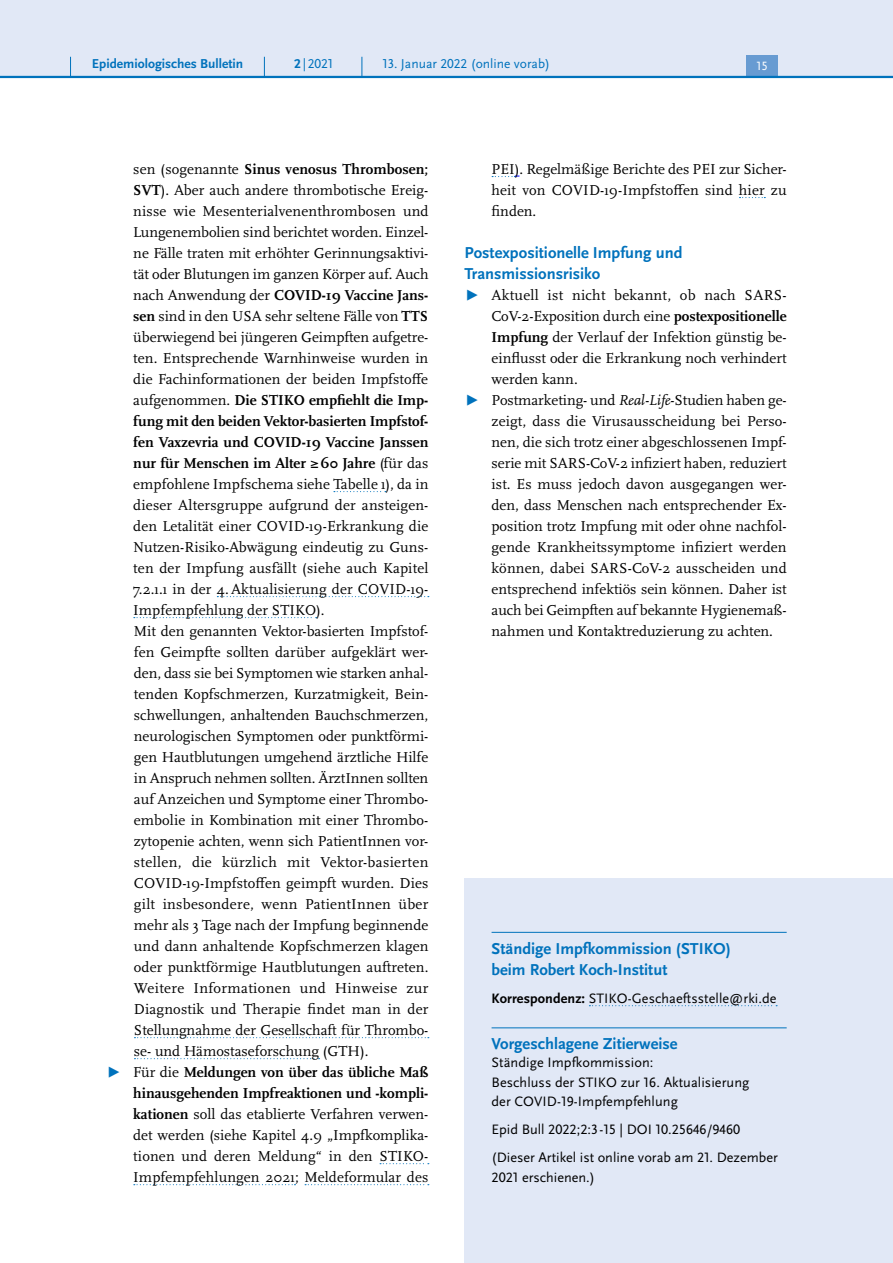
<style>
.page{position:relative;width:893px;height:1263px;background:#fff}
.page>*{position:absolute;margin:0;border:0;box-sizing:border-box;transform-origin:0 0}
.H4_-_Anhang_allerers{font:700 16.5px/21px "Scala Sans Pro";color:#0072bc}
.P_-_Fließtext{font:15px/21px "Scala Pro";color:#000;text-align:justify}
.P_-_Anhang{font:14.25px/19.5px "Scala Sans Pro";letter-spacing:.005em;color:#000}
.t1{font:13.5px "Scala Sans Pro";color:#0072bc}
.t2{font:700 13.5px "Scala Sans Pro";color:#0072bc}
.t3{font:12.45px "Scala Sans Pro";color:#fff}
.s1{font-weight:700}
.s2{font-family:"Scala Sans Pro";color:#0072bc}
.s3{font-style:italic}
</style>
<div class="page">
<svg style="left:334px;top:491px;width:52px;height:1px"></svg>
<svg style="left:217px;top:596px;width:212px;height:1px"></svg>
<svg style="left:134px;top:617px;width:183px;height:1px"></svg>
<svg style="left:134px;top:1037px;width:295px;height:1px"></svg>
<svg style="left:134px;top:1058px;width:186px;height:1px"></svg>
<svg style="left:380px;top:1163px;width:49px;height:1px"></svg>
<svg style="left:134px;top:1184px;width:161px;height:1px"></svg>
<svg style="left:305px;top:1184px;width:124px;height:1px"></svg>
<svg style="left:492px;top:176px;width:27px;height:1px"></svg>
<svg style="left:739px;top:197px;width:26px;height:1px"></svg>
<div style="left:465px;top:878px;width:428px;height:385px;background:#e1e8f6"></div>
<hr style="left:492px;top:932px;width:295px;height:1px;background:#0072bc">
<svg style="left:589px;top:1005px;width:188px;height:1px"></svg>
<hr style="left:492px;top:1027px;width:295px;height:1px;background:#0072bc">
<div style="left:0;top:0;width:893px;height:77px;background:#e1e8f6"></div>
<div style="left:746px;top:55px;width:32px;height:21px;background:#679bd2"></div>
<hr style="left:0;top:76px;width:893px;height:2px;background:#0072bc">
<svg style="left:70px;top:57px;width:1px;height:19px"></svg>
<svg style="left:264px;top:57px;width:1px;height:19px"></svg>
<svg style="left:362px;top:57px;width:1px;height:19px"></svg>
<p class="t2" style="left:92px;top:55px;width:153px">Epidemiologisches Bulletin</p>
<p class="t1" style="left:294px;top:55px;width:40px"><span class="s1">2</span> | 2021</p>
<p class="t1" style="left:383px;top:55px;width:169px">13. Januar 2022 (online vorab)</p>
<p class="t3" style="left:757px;top:59px;width:13px">15</p>
<p class="P_-_Fließtext" style="left:133px;top:158px;width:297px">sen (sogenannte <span class="s1">Sinus venosus Thrombosen; SVT</span>). Aber auch andere thrombotische Ereig&shy;nisse wie Mesenterialvenenthrombosen und Lungenembolien sind berichtet worden. Einzel&shy;ne Fälle traten mit erhöhter Gerinnungsaktivi&shy;tät oder Blutungen im ganzen Körper auf. Auch nach Anwendung der <span class="s1">COVID-19 Vaccine Jans&shy;sen</span> sind in den USA sehr seltene Fälle von <span class="s1">TTS </span>überwiegend bei jüngeren Geimpften aufgetre&shy;ten. Entsprechende Warnhinweise wurden in die Fachinformationen der beiden Impfstoffe aufgenommen. <span class="s1">Die STIKO empfiehlt die Imp&shy;fung mit den beiden Vektor-basierten Impfstof&shy;fen Vaxzevria und COVID-19 Vaccine Janssen nur für Menschen im Alter ≥60 Jahre</span> (für das empfohlene Impfschema siehe Tabelle 1), da in dieser Altersgruppe aufgrund der ansteigen&shy;den Letalität einer COVID-19-Erkrankung die Nutzen-Risiko-Abwägung eindeutig zu Guns&shy;ten der Impfung ausfällt (siehe auch Kapitel 7.2.1.1 in der 4.Aktualisierung der COVID-19- Impfempfehlung der STIKO).</p>
<p class="P_-_Fließtext" style="left:134px;top:620px;width:296px">Mit den genannten Vektor-basierten Impfstof&shy;fen Geimpfte sollten darüber aufgeklärt wer&shy;den, dass sie bei Symptomen wie starken anhal&shy;tenden Kopfschmerzen, Kurzatmigkeit, Bein&shy;schwellungen, anhaltenden Bauchschmerzen, neurologischen Symptomen oder punktförmi&shy;gen Hautblutungen umgehend ärztliche Hilfe in Anspruch nehmen sollten. ÄrztInnen sollten auf Anzeichen und Symptome einer Thrombo&shy;embolie in Kombination mit einer Thrombo&shy;zytopenie achten, wenn sich PatientInnen vor&shy;stellen, die kürzlich mit Vektor-basierten COVID-19-Impfstoffen geimpft wurden. Dies gilt insbesondere, wenn PatientInnen über mehr als 3 Tage nach der Impfung beginnende und dann anhaltende Kopfschmerzen klagen oder punktförmige Hautblutungen auftreten.<br>Weitere Informationen und Hinweise zur Diagnostik und Therapie findet man in der Stellungnahme der Gesellschaft für Thrombo&shy;se- und Hämostaseforschung (GTH).</p>
<p class="P_-_Fließtext" style="left:133px;top:1061px;width:297px;text-indent:-27px"><span class="s2">▶</span> Für die <span class="s1">Meldungen von über das übliche Maß hinausgehenden Impfreaktionen und -kompli&shy;kationen</span> soll das etablierte Verfahren verwen&shy;det werden (siehe Kapitel 4.9 „Impfkomplika&shy;tionen und deren Meldung“ in den STIKO-Impfempfehlungen 2021; Meldeformular des</p>
<p class="P_-_Fließtext" style="left:492px;top:158px;width:297px">PEI). Regelmäßige Berichte des PEI zur Sicher&shy;heit von COVID-19-Impfstoffen sind hier zu finden.</p>
<h4 class="H4_-_Anhang_allerers" style="left:465px;top:242px;width:219px">Postexpositionelle Impfung und<br>Transmissionsrisiko</h4>
<p class="P_-_Fließtext" style="left:492px;top:284px;width:297px;text-indent:-27px"><span class="s2">▶</span> Aktuell ist nicht bekannt, ob nach SARS-CoV-2-Exposition durch eine <span class="s1">postexpositionelle Impfung</span> der Verlauf der Infektion günstig be&shy;einflusst oder die Erkrankung noch verhindert werden kann.</p>
<p class="P_-_Fließtext" style="left:492px;top:389px;width:297px;text-indent:-27px"><span class="s2">▶</span> Postmarketing- und <span class="s3">Real-Life</span>-Studien haben ge&shy;zeigt, dass die Virusausscheidung bei Perso&shy;nen, die sich trotz einer abgeschlossenen Impf&shy;serie mit SARS-CoV-2 infiziert haben, reduziert ist. Es muss jedoch davon ausgegangen wer&shy;den, dass Menschen nach entsprechender Ex&shy;position trotz Impfung mit oder ohne nachfol&shy;gende Krankheitssymptome infiziert werden können, dabei SARS-CoV-2 ausscheiden und entsprechend infektiös sein können. Daher ist auch bei Geimpften auf bekannte Hygienemaß&shy;nahmen und Kontaktreduzierung zu achten.</p>
<h4 class="H4_-_Anhang_allerers" style="left:492px;top:938px;width:241px">Ständige Impfkommission (STIKO) beim Robert Koch-Institut</h4>
<p class="P_-_Anhang" style="left:492px;top:988px;width:287px"><span class="s1">Korrespondenz:</span> STIKO-Geschaeftsstelle@rki.de</p>
<h4 class="H4_-_Anhang_allerers" style="left:492px;top:1033px;width:188px">Vorgeschlagene Zitierweise</h4>
<p class="P_-_Anhang" style="left:492px;top:1053px;width:259px">Ständige Impfkommission:<br>Beschluss der STIKO zur 16. Aktualisierung der COVID-19-Impfempfehlung</p>
<p class="P_-_Anhang" style="left:492px;top:1120px;width:250px">Epid Bull 2022;2:3 -15 | DOI 10.25646/9460</p>
<p class="P_-_Anhang" style="left:492px;top:1148px;width:288px">(Dieser Artikel ist online vorab am 21. Dezember<br>2021 erschienen.)</p>
</div>
